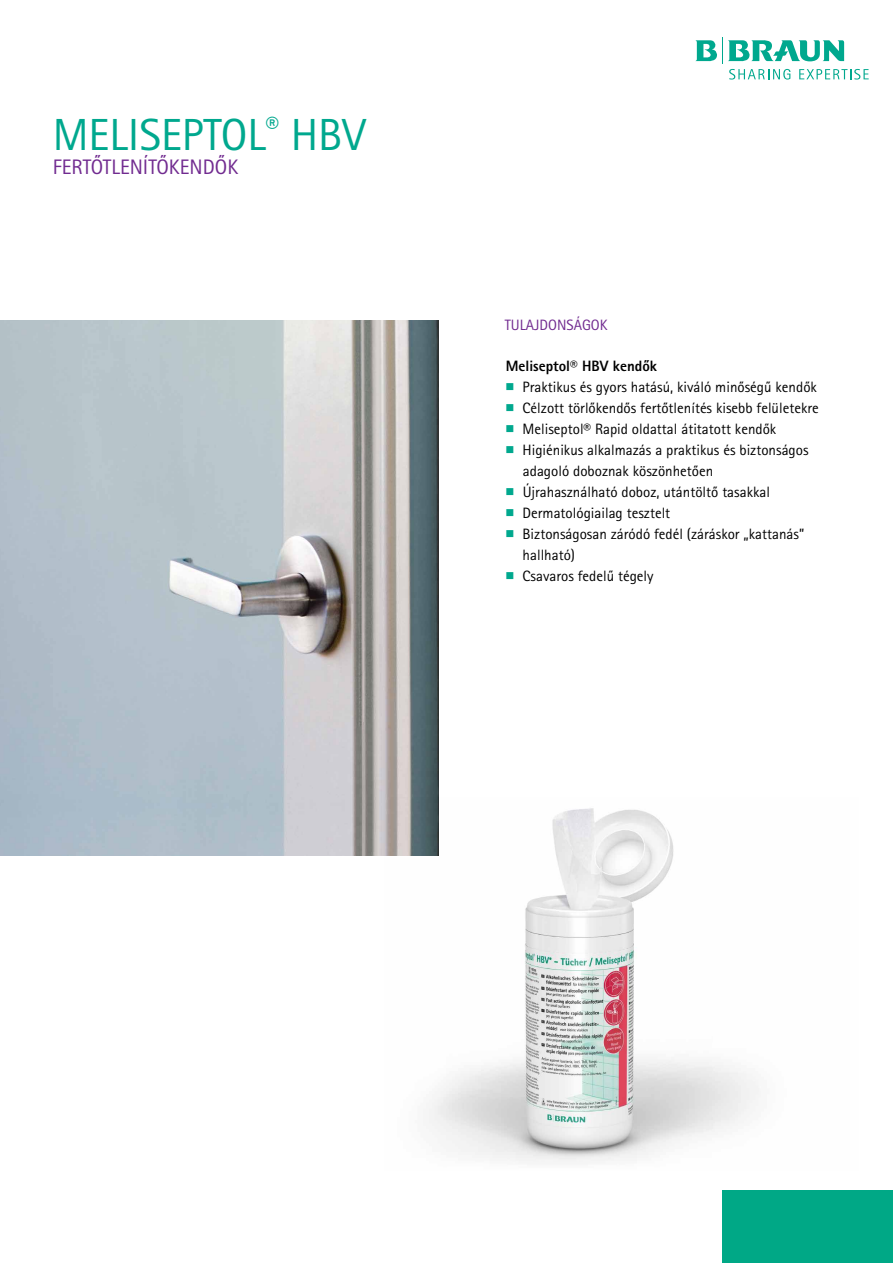
<style>
.page{position:relative;width:893px;height:1263px;background:#fff}
.page>*{position:absolute;margin:0;border:0;box-sizing:border-box;transform-origin:0 0}
.t1{font:45px "Rotis Sans Serif Pro";color:#00a88e}
.t2{font:21px "Rotis Sans Serif Pro";color:#712b90}
.t3{font:15px/21px "Rotis Sans Serif Pro";color:#000}
.t4{font:800 15px "Rotis Sans Serif Pro";color:#000}
.t5{font:15px "Rotis Sans Serif Pro";color:#712b90}
</style>
<div class="page">
<svg style="left:695px;top:37px;width:174px;height:43px"></svg>
<div style="left:722px;top:1191px;width:171px;height:72px;background:#00a886"></div>
<img style="left:0;top:320px;width:438px;height:536px">
<img style="left:385px;top:797px;width:374px;height:365px">
<h1 class="t1" style="left:53px;top:108px;width:314px">MELISEPTOL<sup>®</sup> HBV</h1>
<h2 class="t2" style="left:53px;top:155px;width:187px">FERTŐTLENÍTŐKENDŐK</h2>
<p class="t5" style="left:505px;top:316px;width:104px">TULAJDONSÁGOK</p>
<p class="t4" style="left:506px;top:356px;width:153px">Meliseptol® HBV kendők</p>
<p class="t3" style="left:523px;top:376px;width:298px">Praktikus és gyors hatású, kiváló minőségű kendők Célzott törlőkendős fertőtlenítés kisebb felületekre Meliseptol® Rapid oldattal átitatott kendők Higiénikus alkalmazás a praktikus és biztonságos adagoló doboznak köszönhetően<br>Újrahasználható doboz, utántöltő tasakkal Dermatológiailag tesztelt<br>Biztonságosan záródó fedél (záráskor „kattanás” hallható)<br>Csavaros fedelű tégely</p>
</div>
